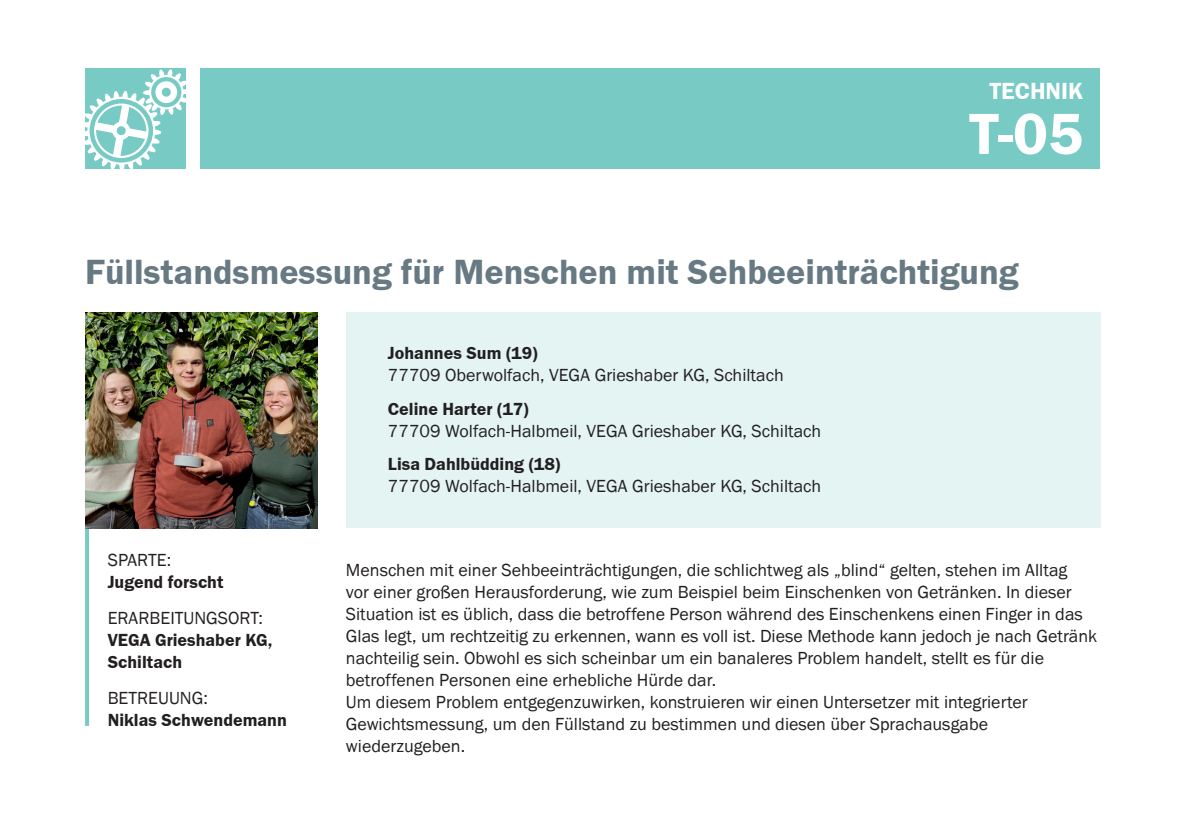
<style>
.page{position:relative;width:1191px;height:840px;background:#fff}
.page>*{position:absolute;margin:0;border:0;box-sizing:border-box;transform-origin:0 0}
.t1{font:700 60px "SICK Franklin";color:#fff}
.t2{font:700 36px "SICK Franklin";color:#677982}
.t3{font:700 24px "SICK Franklin";color:#fff}
.t4{font:18px/22px "SICK Franklin";color:#231f20}
.t5{font:700 18px/22px "SICK Franklin";color:#231f20}
</style>
<div class="page">
<div style="left:201px;top:68px;width:899px;height:101px;background:#77cbc4"></div>
<svg style="left:85px;top:69px;width:101px;height:100px"></svg>
<div style="left:346px;top:312px;width:754px;height:215px;background:#e4f4f3"></div>
<hr style="left:85px;top:527px;width:4px;height:198px;background:#77cbc4">
<img style="left:85px;top:313px;width:232px;height:215px">
<h3 class="t3" style="left:989px;top:76px;width:95px">TECHNIK</h3>
<p class="t1" style="left:969px;top:97px;width:115px">T-05</p>
<p class="t2" style="left:85px;top:249px;width:935px">Füllstandsmessung für Menschen mit Sehbeeinträchtigung</p>
<p class="t4" style="left:108px;top:548px;width:65px">SPARTE:</p>
<p class="t5" style="left:108px;top:570px;width:117px">Jugend forscht</p>
<p class="t4" style="left:108px;top:606px;width:157px">ERARBEITUNGSORT:</p>
<p class="t5" style="left:108px;top:628px;width:166px">VEGA Grieshaber KG,<br>Schiltach</p>
<p class="t4" style="left:108px;top:686px;width:102px">BETREUUNG:</p>
<p class="t5" style="left:108px;top:708px;width:181px">Niklas Schwendemann</p>
<p class="t5" style="left:388px;top:342px;width:151px">Johannes Sum (19)</p>
<p class="t4" style="left:388px;top:364px;width:397px">77709 Oberwolfach, VEGA Grieshaber KG, Schiltach</p>
<p class="t5" style="left:388px;top:397px;width:142px">Celine Harter (17)</p>
<p class="t4" style="left:388px;top:419px;width:435px">77709 Wolfach-Halbmeil, VEGA Grieshaber KG, Schiltach</p>
<p class="t5" style="left:388px;top:453px;width:174px">Lisa Dahlbüdding (18)</p>
<p class="t4" style="left:388px;top:475px;width:435px">77709 Wolfach-Halbmeil, VEGA Grieshaber KG, Schiltach</p>
<p class="t4" style="left:346px;top:558px;width:753px">Menschen mit einer Sehbeeinträchtigungen, die schlichtweg als „blind“ gelten, stehen im Alltag<br>vor einer großen Herausforderung, wie zum Beispiel beim Einschenken von Getränken. In dieser Situation ist es üblich, dass die betroffene Person während des Einschenkens einen Finger in das Glas legt, um rechtzeitig zu erkennen, wann es voll ist. Diese Methode kann jedoch je nach Getränk nachteilig sein. Obwohl es sich scheinbar um ein banaleres Problem handelt, stellt es für die betroffenen Personen eine erhebliche Hürde dar.</p>
<p class="t4" style="left:346px;top:690px;width:683px">Um diesem Problem entgegenzuwirken, konstruieren wir einen Untersetzer mit integrierter<br>Gewichtsmessung, um den Füllstand zu bestimmen und diesen über Sprachausgabe wiederzugeben.</p>
</div>
